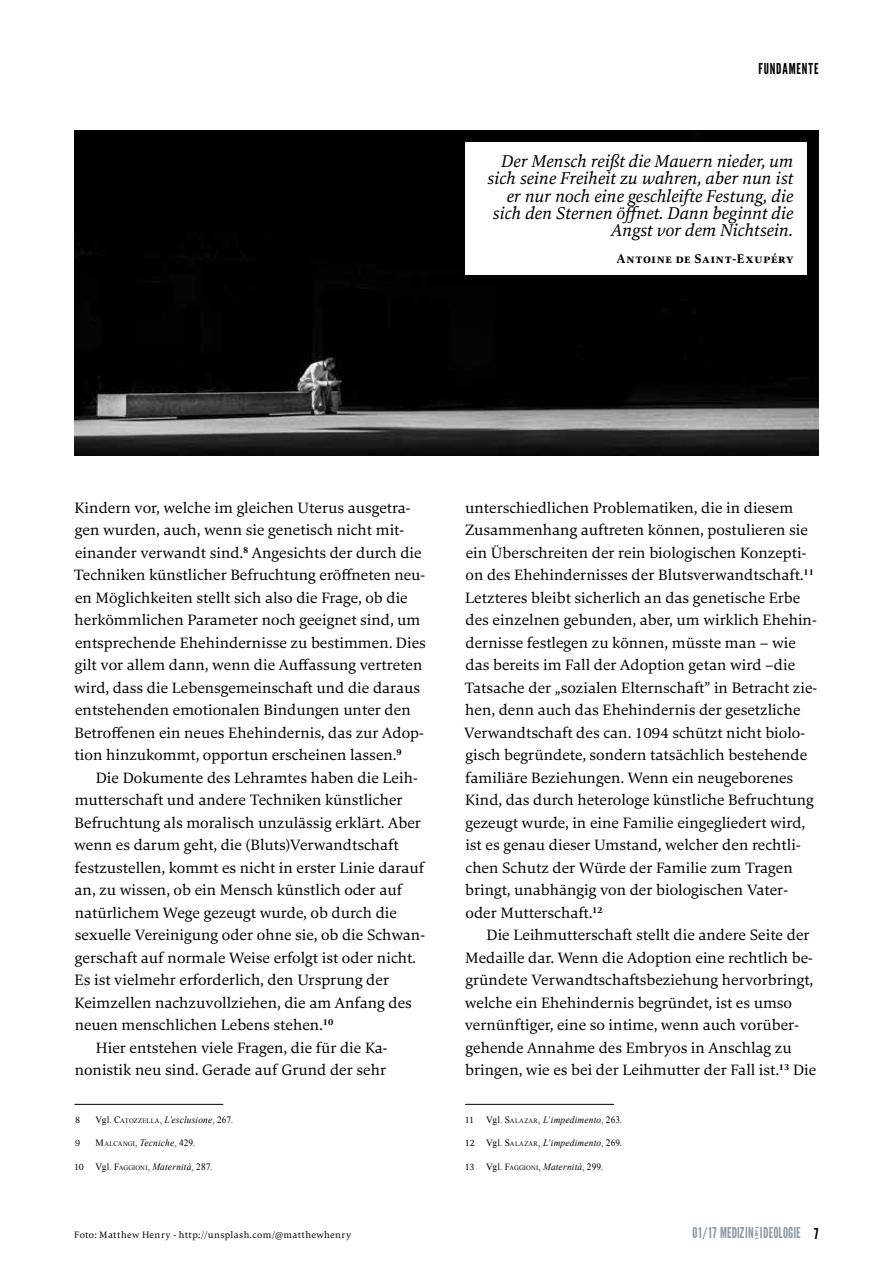
<style>
.page{position:relative;width:893px;height:1263px;background:#fff}
.page>*{position:absolute;margin:0;border:0;box-sizing:border-box;transform-origin:0 0}
.t1{font:italic 18px/17.2px "Carat";letter-spacing:-.005em;color:#000;text-align:right;scale:.96 1}
.t2{font:15.75px/22.5px "Carat";color:#000}
.t3{font:15px "League Gothic";letter-spacing:.01em;color:#909aa3;scale:.96 1}
.t4{font:15px "League Gothic";letter-spacing:.06em;color:#000;scale:.96 1}
.t5{font:700 13.2px "Carat";letter-spacing:.065em;color:#000;scale:.96 1}
.t6{font:italic 9.75px "Times New Roman";letter-spacing:.02em;color:#000;scale:.96 1}
.t7{font:9.75px "Times New Roman";letter-spacing:.01em;color:#000;scale:.96 1}
.t8{font:9.75px "Carat";letter-spacing:.035em;color:#000}
.t9{font:9.75px "Carat";letter-spacing:.035em;color:#000;scale:.96 1}
.s1{font-style:normal}
.s2{font-style:normal;font-size:6.9px}
.s3{font-family:"Carat"}
.s4{font-style:inherit}
.s5{font-size:6.9px}
.s6{font-style:italic}
.s7{font-family:"Carat";font-style:normal}
.s8{font-size:14.85px;color:#000}
</style>
<div class="page">
<hr style="left:74px;top:1104px;width:149px;height:1px;background:#000">
<hr style="left:465px;top:1104px;width:149px;height:1px;background:#000">
<img style="left:74px;top:130px;width:745px;height:325px">
<div style="left:465px;top:142px;width:342px;height:132px;background:#fff"></div>
<p class="t4" style="left:758px;top:60px;width:64px">FUNDAMENTE</p>
<p class="t1" style="left:488px;top:152px;width:320px">Der Mensch reißt die Mauern nieder, um sich seine Freiheit zu wahren, aber nun ist er nur noch eine geschleifte Festung, die sich den Sternen öffnet. Dann beginnt die Angst vor dem Nichtsein.</p>
<p class="t5" style="left:616px;top:249px;width:186px">Antoine de Saint-Exupéry</p>
<p class="t2" style="left:74px;top:496px;width:354px">Kindern vor, welche im gleichen Uterus ausgetra&shy;gen wurden, auch, wenn sie genetisch nicht mit&shy;einander verwandt sind.<sup>8</sup> Angesichts der durch die Techniken künstlicher Befruchtung eröffneten neu&shy;en Möglichkeiten stellt sich also die Frage, ob die herkömmlichen Parameter noch geeignet sind, um entsprechende Ehehindernisse zu bestimmen. Dies gilt vor allem dann, wenn die Auffassung vertreten wird, dass die Lebensgemeinschaft und die daraus entstehenden emotionalen Bindungen unter den Betroffenen ein neues Ehehindernis, das zur Adop&shy;tion hinzukommt, opportun erscheinen lassen.<sup>9</sup></p>
<p class="t2" style="left:96px;top:766px;width:323px">Die Dokumente des Lehramtes haben die Leih-</p>
<p class="t2" style="left:75px;top:789px;width:329px">mutterschaft und andere Techniken künstlicher</p>
<p class="t2" style="left:75px;top:811px;width:348px">Befruchtung als moralisch unzulässig erklärt. Aber</p>
<p class="t2" style="left:74px;top:834px;width:326px">wenn es darum geht, die (Bluts)Verwandtschaft</p>
<p class="t2" style="left:75px;top:856px;width:352px">festzustellen, kommt es nicht in erster Linie darauf</p>
<p class="t2" style="left:75px;top:879px;width:330px">an, zu wissen, ob ein Mensch künstlich oder auf</p>
<p class="t2" style="left:75px;top:901px;width:324px">natürlichem Wege gezeugt wurde, ob durch die</p>
<p class="t2" style="left:75px;top:924px;width:351px">sexuelle Vereinigung oder ohne sie, ob die Schwan-</p>
<p class="t2" style="left:75px;top:946px;width:342px">gerschaft auf normale Weise erfolgt ist oder nicht.</p>
<p class="t2" style="left:75px;top:969px;width:316px">Es ist vielmehr erforderlich, den Ursprung der</p>
<p class="t2" style="left:75px;top:991px;width:339px">Keimzellen nachzuvollziehen, die am Anfang des</p>
<p class="t2" style="left:75px;top:1014px;width:260px">neuen menschlichen Lebens stehen.<sup>10</sup></p>
<p class="t2" style="left:96px;top:1036px;width:293px">Hier entstehen viele Fragen, die für die Ka-</p>
<p class="t2" style="left:75px;top:1059px;width:313px">nonistik neu sind. Gerade auf Grund der sehr</p>
<p class="t9" style="left:75px;top:1113px;width:7px">8</p>
<p class="t6" style="left:96px;top:1113px;width:145px"><span class="s1">Vgl.</span> <span class="s1">C</span><span class="s2">ATOZZELLA</span><span class="s1">,</span> L’esclusione<span class="s1">, 267.</span></p>
<p class="t9" style="left:75px;top:1137px;width:7px">9</p>
<p class="t6" style="left:96px;top:1136px;width:105px"><span class="s1">M</span><span class="s2">ALCANGI</span><span class="s1">,</span> Tecniche<span class="s1">, 429.</span></p>
<p class="t7" style="left:74px;top:1160px;width:146px"><span class="s3">10</span> Vgl. <span class="s4">F</span><span class="s5">AGGIONI</span>, <span class="s6">Maternità</span>, 287.</p>
<p class="t8" style="left:74px;top:1228px;width:279px">Foto: Matthew Henry - http://unsplash.com/@matthewhenry</p>
<p class="t2" style="left:464px;top:496px;width:354px">unterschiedlichen Problematiken, die in diesem Zusammenhang auftreten können, postulieren sie ein Überschreiten der rein biologischen Konzepti&shy;on des Ehehindernisses der Blutsverwandtschaft.<sup>11<br></sup>Letzteres bleibt sicherlich an das genetische Erbe des einzelnen gebunden, aber, um wirklich Ehehin&shy;dernisse festlegen zu können, müsste man – wie das bereits im Fall der Adoption getan wird –die Tatsache der „sozialen Elternschaft” in Betracht zie&shy;hen, denn auch das Ehehindernis der gesetzliche Verwandtschaft des can. 1094 schützt nicht biolo&shy;gisch begründete, sondern tatsächlich bestehende familiäre Beziehungen. Wenn ein neugeborenes Kind, das durch heterologe künstliche Befruchtung gezeugt wurde, in eine Familie eingegliedert wird, ist es genau dieser Umstand, welcher den rechtli&shy;chen Schutz der Würde der Familie zum Tragen bringt, unabhängig von der biologischen Vater&shy;oder Mutterschaft.<sup>12</sup></p>
<p class="t2" style="left:465px;top:924px;width:353px;text-indent:22px">Die Leihmutterschaft stellt die andere Seite der Medaille dar. Wenn die Adoption eine rechtlich be&shy;gründete Verwandtschaftsbeziehung hervorbringt, welche ein Ehehindernis begründet, ist es umso vernünftiger, eine so intime, wenn auch vorüber&shy;gehende Annahme des Embryos in Anschlag zu bringen, wie es bei der Leihmutter der Fall ist.<sup>13</sup> Die</p>
<p class="t6" style="left:465px;top:1113px;width:166px"><span class="s7">11</span> <span class="s1">Vgl.</span> <span class="s1">S</span><span class="s2">ALAZAR</span><span class="s1">,</span> L’impedimento<span class="s1">, 263.</span></p>
<p class="t6" style="left:465px;top:1136px;width:165px"><span class="s7">12</span> <span class="s1">Vgl.</span> <span class="s1">S</span><span class="s2">ALAZAR</span><span class="s1">,</span> L’impedimento<span class="s1">, 269.</span></p>
<p class="t7" style="left:465px;top:1160px;width:146px"><span class="s3">13</span> Vgl. <span class="s4">F</span><span class="s5">AGGIONI</span>, <span class="s6">Maternità</span>, 299.</p>
<p class="t3" style="left:692px;top:1224px;width:133px">01/17 MEDIZIN<sup>&amp;</sup> IDEOLOGIE <span class="s8">7</span></p>
</div>
